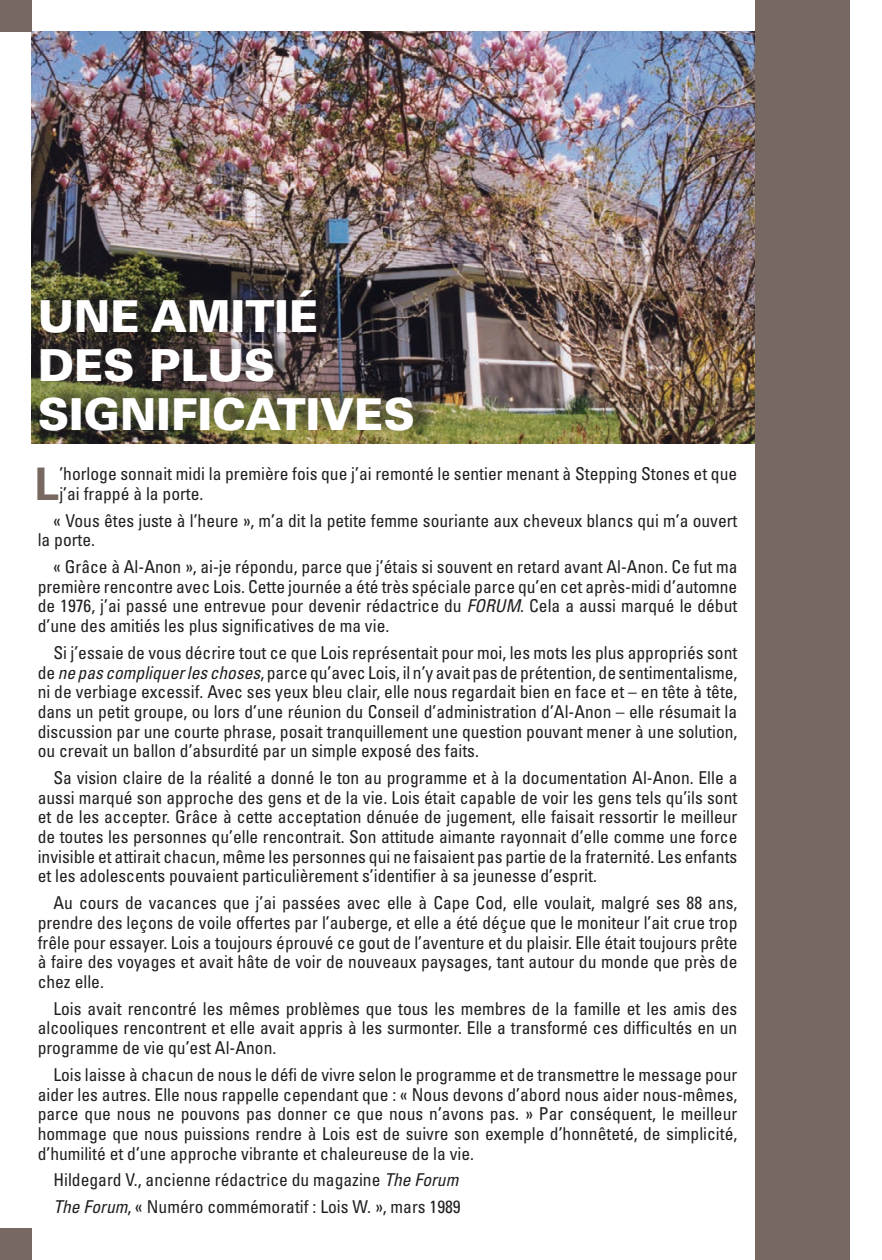
<style>
.page{position:relative;width:882px;height:1260px;background:#fff}
.page>*{position:absolute;margin:0;border:0;box-sizing:border-box;transform-origin:0 0}
.New_Body_Text{font:700 44.98px "Univers";color:#786862}
.t1{font:900 44.1px/49px "Univers";color:#fff}
.New_Body_Text-2{font:condensed 17.68px/19.6px "Univers";color:#231f20;text-align:justify}
.s1{font-style:italic}
</style>
<div class="page">
<img style="left:32px;top:32px;width:723px;height:412px">
<div style="left:45px;top:276px;width:392px;height:159px;background:#231f20;opacity:.75"></div>
<div style="left:755px;top:0;width:95px;height:1260px;background:#786862"></div>
<div style="left:0;top:0;width:32px;height:32px;background:#786862"></div>
<div style="left:0;top:1228px;width:32px;height:32px;background:#786862"></div>
<p class="t1" style="left:38px;top:292px;width:379px">UNE AMITIÉ<br>DES PLUS<br>SIGNIFICATIVES</p>
<p class="New_Body_Text" style="left:35px;top:458px;width:26px">L</p>
<p class="New_Body_Text-2" style="left:59px;top:464px;width:679px">’horloge sonnait midi la première fois que j’ai remonté le sentier menant à Stepping Stones et que j’ai frappé à la porte.</p>
<p class="New_Body_Text-2" style="left:38px;top:510px;width:701px;text-indent:16px">« Vous êtes juste à l’heure », m’a dit la petite femme souriante aux cheveux blancs qui m’a ouvert la porte.</p>
<p class="New_Body_Text-2" style="left:38px;top:557px;width:701px;text-indent:16px">« Grâce à Al-Anon », ai-je répondu, parce que j’étais si souvent en retard avant Al-Anon. Ce fut ma première rencontre avec Lois. Cette journée a été très spéciale parce qu’en cet après-midi d’automne de 1976, j’ai passé une entrevue pour devenir rédactrice du <span class="s1">FORUM</span>. Cela a aussi marqué le début d’une des amitiés les plus significatives de ma vie.</p>
<p class="New_Body_Text-2" style="left:38px;top:643px;width:701px;text-indent:16px">Si j’essaie de vous décrire tout ce que Lois représentait pour moi, les mots les plus appropriés sont de <span class="s1">ne pas compliquer les choses</span>, parce qu’avec Lois, il n’y avait pas de prétention, de sentimentalisme, ni de verbiage excessif. Avec ses yeux bleu clair, elle nous regardait bien en face et – en tête à tête, dans un petit groupe, ou lors d’une réunion du Conseil d’administration d’Al-Anon – elle résumait la discussion par une courte phrase, posait tranquillement une question pouvant mener à une solution, ou crevait un ballon d’absurdité par un simple exposé des faits.</p>
<p class="New_Body_Text-2" style="left:38px;top:768px;width:701px;text-indent:16px">Sa vision claire de la réalité a donné le ton au programme et à la documentation Al-Anon. Elle a aussi marqué son approche des gens et de la vie. Lois était capable de voir les gens tels qu’ils sont et de les accepter. Grâce à cette acceptation dénuée de jugement, elle faisait ressortir le meilleur de toutes les personnes qu’elle rencontrait. Son attitude aimante rayonnait d’elle comme une force invisible et attirait chacun, même les personnes qui ne faisaient pas partie de la fraternité. Les enfants et les adolescents pouvaient particulièrement s’identifier à sa jeunesse d’esprit.</p>
<p class="New_Body_Text-2" style="left:38px;top:893px;width:701px;text-indent:16px">Au cours de vacances que j’ai passées avec elle à Cape Cod, elle voulait, malgré ses 88 ans, prendre des leçons de voile offertes par l’auberge, et elle a été déçue que le moniteur l’ait crue trop frêle pour essayer. Lois a toujours éprouvé ce gout de l’aventure et du plaisir. Elle était toujours prête à faire des voyages et avait hâte de voir de nouveaux paysages, tant autour du monde que près de chez elle.</p>
<p class="New_Body_Text-2" style="left:38px;top:998px;width:701px;text-indent:16px">Lois avait rencontré les mêmes problèmes que tous les membres de la famille et les amis des alcooliques rencontrent et elle avait appris à les surmonter. Elle a transformé ces difficultés en un programme de vie qu’est Al-Anon.</p>
<p class="New_Body_Text-2" style="left:38px;top:1064px;width:701px;text-indent:16px">Lois laisse à chacun de nous le défi de vivre selon le programme et de transmettre le message pour aider les autres. Elle nous rappelle cependant que : « Nous devons d’abord nous aider nous-mêmes, parce que nous ne pouvons pas donner ce que nous n’avons pas. » Par conséquent, le meilleur hommage que nous puissions rendre à Lois est de suivre son exemple d’honnêteté, de simplicité, d’humilité et d’une approche vibrante et chaleureuse de la vie.</p>
<p class="New_Body_Text-2" style="left:53px;top:1170px;width:407px">Hildegard V., ancienne rédactrice du magazine <span class="s1">The Forum</span></p>
<p class="New_Body_Text-2" style="left:53px;top:1197px;width:409px"><span class="s1">The Forum</span>, « Numéro commémoratif : Lois W. », mars 1989</p>
</div>
